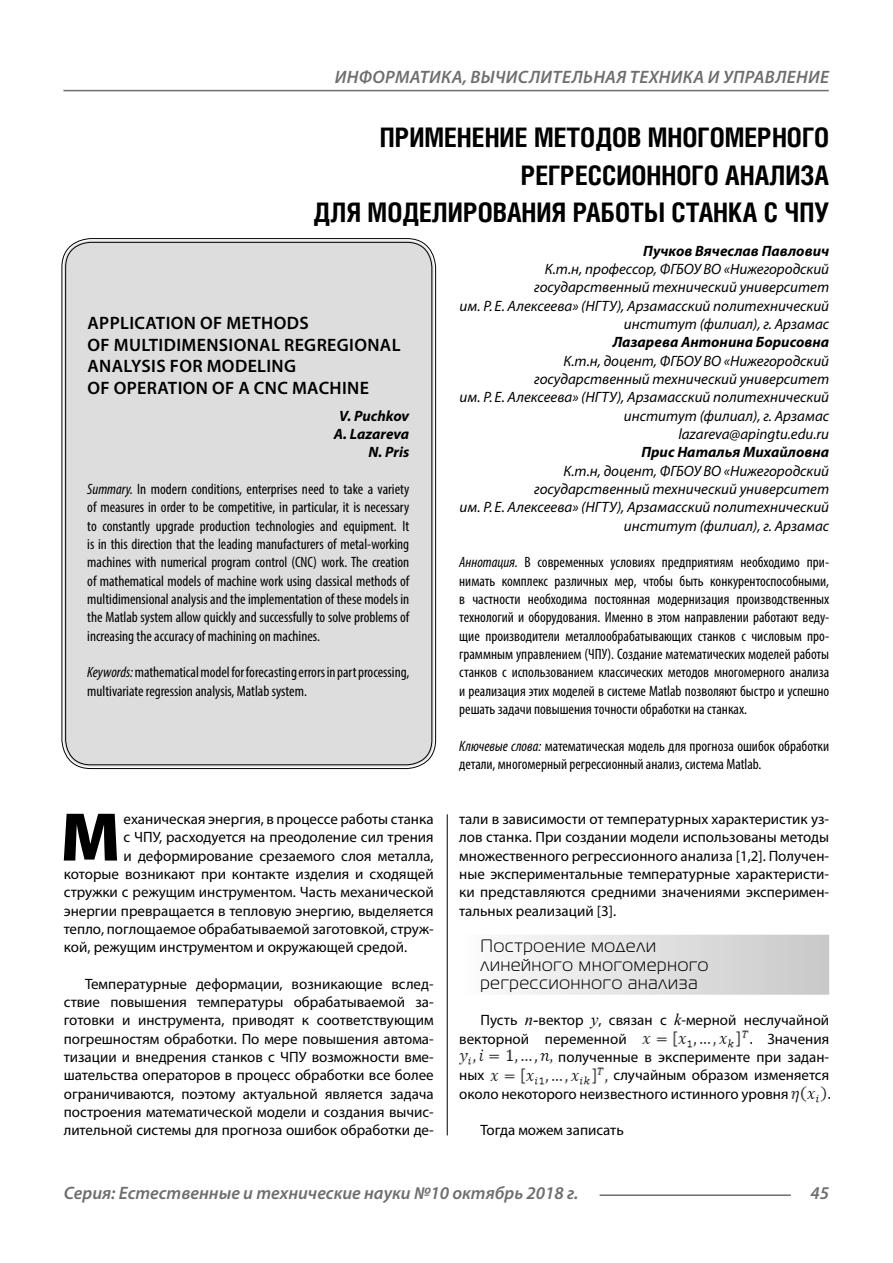
<style>
.page{position:relative;width:893px;height:1263px;background:#fff}
.page>*{position:absolute;margin:0;border:0;box-sizing:border-box;transform-origin:0 0}
.Bukvica{font:900 69.3px "Myriad Pro";color:#000}
.Header{font:700 27px/37.5px "Helios Cond";color:#000;text-align:right}
.t1{font:italic 600 18px "Myriad Pro";letter-spacing:.005em;color:#6e6e6e}
.Header-eng{font:600 18px/21.6px "Myriad Pro";letter-spacing:.02em;color:#000}
.Subheaders_3lines{font:18px/18.3px "Magistral C";letter-spacing:.05em;color:#000}
.Normal{font:15px/18.3px "Myriad Pro";color:#000;text-align:justify}
.Annotation-rus{font:condensed 15px/18.3px "Myriad Pro";color:#000;text-align:justify}
.Annotation-eng{font:condensed 15px/18.3px "Myriad Pro";color:#000;text-align:justify}
.Author-doc{font:italic 15px/18.3px "Myriad Pro";color:#000;text-align:right}
.Bukvica-2{font:15px "Myriad Pro";color:#000}
.Author{font:italic 700 15px "Myriad Pro";color:#000}
.Author-eng{font:italic 700 15px "Myriad Pro";color:#000}
.Author-email{font:italic 15px "Myriad Pro";color:#000}
.s1{font-style:italic}
.s2{font-family:"Times New Roman";font-style:italic;font-size:16.5px}
</style>
<div class="page">
<hr style="left:63px;top:90px;width:766px;height:1px;background:#6e6e6e">
<hr style="left:600px;top:1194px;width:191px;height:2px;background:#6e6e6e">
<div style="left:459px;top:935px;width:370px;height:60px;background:linear-gradient(to right,#fdfdfd,#c8c8c8)"></div>
<img style="left:643px;top:1030px;width:108px;height:18px">
<img style="left:459px;top:1049px;width:93px;height:16px">
<img style="left:490px;top:1067px;width:117px;height:18px">
<img style="left:791px;top:1086px;width:38px;height:17px">
<div style="left:64px;top:240px;width:370px;height:527px;background:#ddd;border-radius:27px"></div>
<hr style="left:447px;top:814px;width:1px;height:321px;background:#000">
<p class="t1" style="left:335px;top:66px;width:496px">ИНФОРМАТИКА, ВЫЧИСЛИТЕЛЬНАЯ ТЕХНИКА И УПРАВЛЕНИЕ</p>
<p class="Header" style="left:314px;top:118px;width:517px">ПРИМЕНЕНИЕ МЕТОДОВ МНОГОМЕРНОГО<br>РЕГРЕССИОННОГО АНАЛИЗА<br>ДЛЯ МОДЕЛИРОВАНИЯ РАБОТЫ СТАНКА С ЧПУ</p>
<p class="Author" style="left:643px;top:241px;width:187px">Пучков Вячеслав Павлович</p>
<p class="Author-doc" style="left:460px;top:260px;width:371px">К.т.н, профессор, ФГБОУ ВО «Нижегородский государственный технический университет<br>им. Р. Е. Алексеева» (НГТУ), Арзамасский политехнический институт (филиал), г. Арзамас</p>
<p class="Author" style="left:613px;top:333px;width:218px">Лазарева Антонина Борисовна</p>
<p class="Author-doc" style="left:460px;top:351px;width:371px">К.т.н, доцент, ФГБОУ ВО «Нижегородский государственный технический университет<br>им. Р. Е. Алексеева» (НГТУ), Арзамасский политехнический институт (филиал), г. Арзамас</p>
<p class="Author-email" style="left:678px;top:425px;width:152px">lazareva@apingtu.edu.ru</p>
<p class="Author" style="left:641px;top:443px;width:189px">Прис Наталья Михайловна</p>
<p class="Author-doc" style="left:460px;top:461px;width:371px">К.т.н, доцент, ФГБОУ ВО «Нижегородский государственный технический университет<br>им. Р. Е. Алексеева» (НГТУ), Арзамасский политехнический институт (филиал), г. Арзамас</p>
<p class="Annotation-rus" style="left:459px;top:553px;width:371px"><span class="s1">Аннотация.</span> В современных условиях предприятиям необходимо при&shy;нимать комплекс различных мер, чтобы быть конкурентоспособными, в частности необходима постоянная модернизация производственных технологий и оборудования. Именно в этом направлении работают веду&shy;щие производители металлообрабатывающих станков с числовым про&shy;граммным управлением (ЧПУ). Создание математических моделей работы станков с использованием классических методов многомерного анализа и реализация этих моделей в системе Matlab позволяют быстро и успешно решать задачи повышения точности обработки на станках.</p>
<p class="Annotation-rus" style="left:459px;top:736px;width:371px"><span class="s1">Ключевые слова:</span> математическая модель для прогноза ошибок обработки детали, многомерный регрессионный анализ, система Matlab.</p>
<p class="Header-eng" style="left:87px;top:312px;width:315px">APPLICATION OF METHODS<br>OF MULTIDIMENSIONAL REGREGIONAL<br>ANALYSIS FOR MODELING<br>OF OPERATION OF A CNC MACHINE</p>
<p class="Author-eng" style="left:339px;top:406px;width:72px">V. Puchkov</p>
<p class="Author-eng" style="left:334px;top:424px;width:77px">A. Lazareva</p>
<p class="Author-eng" style="left:369px;top:443px;width:42px">N. Pris</p>
<p class="Annotation-eng" style="left:87px;top:480px;width:324px"><span class="s1">Summary.</span> In modern conditions, enterprises need to take a variety of measures in order to be competitive, in particular, it is necessary to constantly upgrade production technologies and equipment. It is in this direction that the leading manufacturers of metal-working machines with numerical program control (CNC) work. The creation of mathematical models of machine work using classical methods of multidimensional analysis and the implementation of these models in the Matlab system allow quickly and successfully to solve problems of increasing the accuracy of machining on machines.</p>
<p class="Annotation-eng" style="left:87px;top:663px;width:324px"><span class="s1">Keywords:</span> mathematical model for forecasting errors in part processing, multivariate regression analysis, Matlab system.</p>
<p class="Bukvica" style="left:60px;top:791px;width:62px">М</p>
<p class="Bukvica-2" style="left:124px;top:810px;width:312px">еханическая энергия, в процессе работы станка</p>
<p class="Bukvica-2" style="left:124px;top:828px;width:312px">с ЧПУ, расходуется на преодоление сил трения</p>
<p class="Bukvica-2" style="left:124px;top:846px;width:312px">и деформирование срезаемого слоя металла,</p>
<p class="Bukvica-2" style="left:64px;top:864px;width:371px">которые возникают при контакте изделия и сходящей</p>
<p class="Bukvica-2" style="left:64px;top:883px;width:371px">стружки с режущим инструментом. Часть механической</p>
<p class="Bukvica-2" style="left:64px;top:901px;width:371px">энергии превращается в тепловую энергию, выделяется</p>
<p class="Bukvica-2" style="left:64px;top:919px;width:371px">тепло, поглощаемое обрабатываемой заготовкой, струж-</p>
<p class="Bukvica-2" style="left:64px;top:938px;width:345px">кой, режущим инструментом и окружающей средой.</p>
<p class="Normal" style="left:64px;top:974px;width:371px;text-indent:21px">Температурные деформации, возникающие вслед&shy;ствие повышения температуры обрабатываемой за&shy;готовки и инструмента, приводят к соответствующим погрешностям обработки. По мере повышения автома&shy;тизации и внедрения станков с ЧПУ возможности вме&shy;шательства операторов в процесс обработки все более ограничиваются, поэтому актуальной является задача построения математической модели и создания вычис&shy;лительной системы для прогноза ошибок обработки де-</p>
<p class="Normal" style="left:459px;top:809px;width:371px">тали в зависимости от температурных характеристик уз&shy;лов станка. При создании модели использованы методы множественного регрессионного анализа [1,2]. Получен&shy;ные экспериментальные температурные характеристи&shy;ки представляются средними значениями эксперимен&shy;тальных реализаций [3].</p>
<p class="Subheaders_3lines" style="left:480px;top:937px;width:229px">Построение модели линейного многомерного регрессионного анализа</p>
<p class="Normal" style="left:459px;top:1011px;width:371px;text-indent:21px">Пусть <span class="s2">n-</span>вектор <span class="s2">y</span>, связан с <span class="s2">k</span>-мерной неслучайной векторной переменной</p>
<p class="Normal" style="left:558px;top:1029px;width:272px;text-align:right">Значения<br>полученные в эксперименте при задан-</p>
<p class="Normal" style="left:459px;top:1066px;width:371px;text-indent:154px">случайным образом изменяется около некоторого неизвестного истинного уровня</p>
<p class="Normal" style="left:480px;top:1121px;width:145px">Тогда можем записать</p>
<p class="Normal" style="left:459px;top:1066px;width:27px">ных</p>
<p class="t1" style="left:64px;top:1182px;width:516px">Серия: Естественные и технические науки №10 октябрь 2018 г.</p>
<p class="t1" style="left:810px;top:1182px;width:20px">45</p>
</div>
